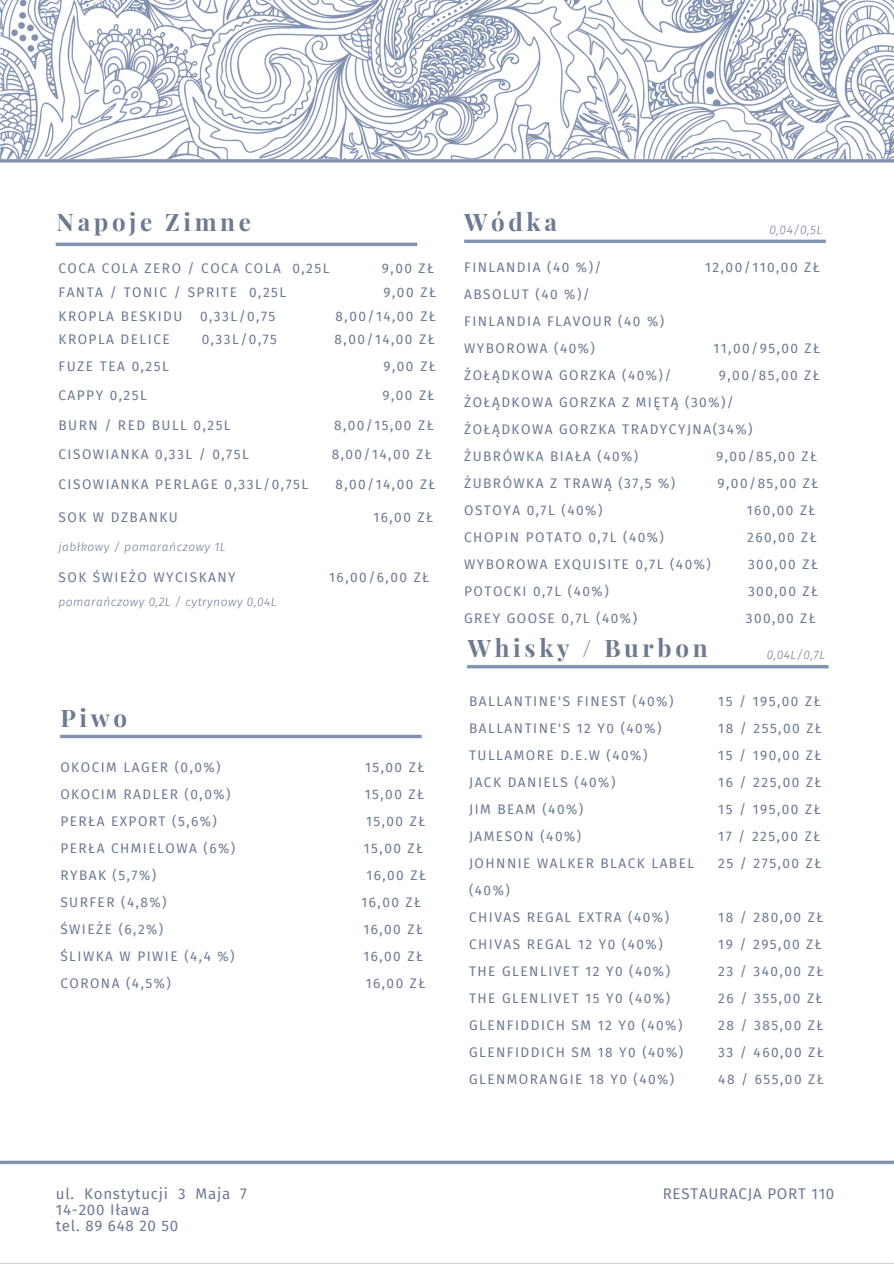
<style>
.page{position:relative;width:894px;height:1264px;background:#fff}
.page>*{position:absolute;margin:0;border:0;box-sizing:border-box;transform-origin:0 0}
.t1{font:700 24.15px "Playfair Display";letter-spacing:.15em;color:#6c7a92}
.t2{font:15.15px/15.8px "Fira Sans";letter-spacing:.05em;color:#6c7a92}
.t3{font:13.65px/27px "Fira Sans";letter-spacing:.11em;color:#6c7a92}
.t4{font:italic 300 12.15px "Fira Sans";letter-spacing:.04em;color:#6c7a92}
</style>
<div class="page">
<img style="left:0;top:0;width:893px;height:1165px">
<p class="t1" style="left:57px;top:205px;width:196px">Napoje Zimne</p>
<h2 class="t1" style="left:464px;top:205px;width:94px">Wódka</h2>
<h3 class="t4" style="left:769px;top:222px;width:54px">0,04/0,5L</h3>
<h1 class="t3" style="left:58px;top:255px;width:272px">COCA COLA ZERO / COCA COLA 0,25L</h1>
<h1 class="t3" style="left:382px;top:255px;width:54px">9,00 ZŁ</h1>
<h1 class="t3" style="left:58px;top:279px;width:229px">FANTA / TONIC / SPRITE 0,25L</h1>
<h1 class="t3" style="left:383px;top:279px;width:54px">9,00 ZŁ</h1>
<h1 class="t3" style="left:58px;top:302px;width:125px">KROPLA BESKIDU</h1>
<h1 class="t3" style="left:200px;top:302px;width:77px">0,33L/0,75</h1>
<h1 class="t3" style="left:335px;top:302px;width:102px">8,00/14,00 ZŁ</h1>
<h1 class="t3" style="left:58px;top:326px;width:113px">KROPLA DELICE</h1>
<h1 class="t3" style="left:202px;top:326px;width:77px">0,33L/0,75</h1>
<h1 class="t3" style="left:334px;top:326px;width:102px">8,00/14,00 ZŁ</h1>
<h1 class="t3" style="left:58px;top:353px;width:112px">FUZE TEA 0,25L</h1>
<h1 class="t3" style="left:383px;top:353px;width:54px">9,00 ZŁ</h1>
<h1 class="t3" style="left:58px;top:382px;width:90px">CAPPY 0,25L</h1>
<h1 class="t3" style="left:382px;top:382px;width:54px">9,00 ZŁ</h1>
<h1 class="t3" style="left:58px;top:411px;width:174px">BURN / RED BULL 0,25L</h1>
<h1 class="t3" style="left:334px;top:411px;width:101px">8,00/15,00 ZŁ</h1>
<h1 class="t3" style="left:58px;top:441px;width:192px">CISOWIANKA 0,33L / 0,75L</h1>
<h1 class="t3" style="left:331px;top:441px;width:102px">8,00/14,00 ZŁ</h1>
<h1 class="t3" style="left:58px;top:471px;width:251px">CISOWIANKA PERLAGE 0,33L/0,75L</h1>
<h1 class="t3" style="left:335px;top:471px;width:102px">8,00/14,00 ZŁ</h1>
<h1 class="t3" style="left:58px;top:504px;width:121px">SOK W DZBANKU</h1>
<h1 class="t3" style="left:373px;top:504px;width:61px">16,00 ZŁ</h1>
<h2 class="t4" style="left:58px;top:539px;width:168px">jabłkowy / pomarańczowy 1L</h2>
<h1 class="t3" style="left:58px;top:564px;width:179px">SOK ŚWIEŻO WYCISKANY</h1>
<h2 class="t3" style="left:329px;top:563px;width:101px">16,00/6,00 ZŁ</h2>
<h2 class="t4" style="left:58px;top:594px;width:219px">pomarańczowy 0,2L / cytrynowy 0,04L</h2>
<h2 class="t1" style="left:60px;top:700px;width:68px">Piwo</h2>
<p class="t3" style="left:60px;top:753px;width:162px">OKOCIM LAGER (0,0%)</p>
<p class="t3" style="left:365px;top:753px;width:61px">15,00 ZŁ</p>
<p class="t3" style="left:60px;top:780px;width:172px">OKOCIM RADLER (0,0%)</p>
<p class="t3" style="left:364px;top:780px;width:61px">15,00 ZŁ</p>
<p class="t3" style="left:60px;top:807px;width:158px">PERŁA EXPORT (5,6%)</p>
<p class="t3" style="left:366px;top:807px;width:61px">15,00 ZŁ</p>
<p class="t3" style="left:60px;top:834px;width:176px">PERŁA CHMIELOWA (6%)</p>
<p class="t3" style="left:364px;top:834px;width:61px">15,00 ZŁ</p>
<p class="t3" style="left:60px;top:861px;width:97px">RYBAK (5,7%)</p>
<p class="t3" style="left:366px;top:861px;width:61px">16,00 ZŁ</p>
<p class="t3" style="left:60px;top:888px;width:108px">SURFER (4,8%)</p>
<p class="t3" style="left:361px;top:888px;width:61px">16,00 ZŁ</p>
<p class="t3" style="left:60px;top:915px;width:104px">ŚWIEŻE (6,2%)</p>
<p class="t3" style="left:363px;top:915px;width:61px">16,00 ZŁ</p>
<p class="t3" style="left:60px;top:942px;width:176px">ŚLIWKA W PIWIE (4,4 %)</p>
<p class="t3" style="left:363px;top:942px;width:61px">16,00 ZŁ</p>
<p class="t3" style="left:60px;top:969px;width:112px">CORONA (4,5%)</p>
<p class="t3" style="left:365px;top:969px;width:61px">16,00 ZŁ</p>
<h2 class="t3" style="left:464px;top:254px;width:139px">FINLANDIA (40 %)/</h2>
<h2 class="t3" style="left:705px;top:254px;width:116px">12,00/110,00 ZŁ</h2>
<h2 class="t3" style="left:464px;top:281px;width:201px">ABSOLUT (40 %)/<br>FINLANDIA FLAVOUR (40 %)<br>WYBOROWA (40%)</h2>
<h2 class="t3" style="left:713px;top:335px;width:108px">11,00/95,00 ZŁ</h2>
<h2 class="t3" style="left:464px;top:362px;width:209px">ŻOŁĄDKOWA GORZKA (40%)/</h2>
<h2 class="t3" style="left:464px;top:362px;width:357px;text-indent:255px">9,00/85,00 ZŁ<br>ŻOŁĄDKOWA GORZKA Z MIĘTĄ (30%)/<br>ŻOŁĄDKOWA GORZKA TRADYCYJNA(34%)<br>ŻUBRÓWKA BIAŁA (40%)</h2>
<h2 class="t3" style="left:716px;top:443px;width:102px">9,00/85,00 ZŁ</h2>
<h2 class="t3" style="left:464px;top:470px;width:213px">ŻUBRÓWKA Z TRAWĄ (37,5 %)</h2>
<h2 class="t3" style="left:717px;top:470px;width:102px">9,00/85,00 ZŁ</h2>
<h2 class="t3" style="left:464px;top:497px;width:140px">OSTOYA 0,7L (40%)</h2>
<h2 class="t3" style="left:746px;top:497px;width:70px">160,00 ZŁ</h2>
<h2 class="t3" style="left:464px;top:524px;width:201px">CHOPIN POTATO 0,7L (40%)</h2>
<h2 class="t3" style="left:747px;top:524px;width:71px">260,00 ZŁ</h2>
<h2 class="t3" style="left:464px;top:551px;width:248px">WYBOROWA EXQUISITE 0,7L (40%)</h2>
<h2 class="t3" style="left:747px;top:551px;width:71px">300,00 ZŁ</h2>
<h2 class="t3" style="left:464px;top:578px;width:146px">POTOCKI 0,7L (40%)</h2>
<h2 class="t3" style="left:747px;top:578px;width:72px">300,00 ZŁ</h2>
<h2 class="t3" style="left:464px;top:605px;width:174px">GREY GOOSE 0,7L (40%)</h2>
<h2 class="t3" style="left:745px;top:605px;width:72px">300,00 ZŁ</h2>
<h2 class="t1" style="left:467px;top:630px;width:241px">Whisky / Burbon</h2>
<h2 class="t4" style="left:766px;top:648px;width:60px">0,04L/0,7L</h2>
<h4 class="t3" style="left:469px;top:687px;width:227px">BALLANTINE'S FINEST (40%)<br>BALLANTINE'S 12 Y0 (40%)<br>TULLAMORE D.E.W (40%)<br>JACK DANIELS (40%)<br>JIM BEAM (40%)<br>JAMESON (40%)<br>JOHNNIE WALKER BLACK LABEL (40%)<br>CHIVAS REGAL EXTRA (40%)<br>CHIVAS REGAL 12 Y0 (40%)<br>THE GLENLIVET 12 Y0 (40%)<br>THE GLENLIVET 15 Y0 (40%)<br>GLENFIDDICH SM 12 Y0 (40%)<br>GLENFIDDICH SM 18 Y0 (40%)<br>GLENMORANGIE 18 Y0 (40%)</h4>
<h1 class="t3" style="left:718px;top:687px;width:105px;text-align:justify">15 / 195,00 ZŁ 18 / 255,00 ZŁ 15 / 190,00 ZŁ 16 / 225,00 ZŁ 15 / 195,00 ZŁ 17 / 225,00 ZŁ 25 / 275,00 ZŁ</h1>
<h4 class="t3" style="left:718px;top:903px;width:107px">18 / 280,00 ZŁ<br>19 / 295,00 ZŁ<br>23 / 340,00 ZŁ<br>26 / 355,00 ZŁ<br>28 / 385,00 ZŁ<br>33 / 460,00 ZŁ<br>48 / 655,00 ZŁ</h4>
<p class="t2" style="left:56px;top:1186px;width:193px">ul. Konstytucji 3 Maja 7<br>14-200 Iława<br>tel. 89 648 20 50</p>
<h1 class="t2" style="left:662px;top:1186px;width:173px">RESTAURACJA PORT 110</h1>
</div>
